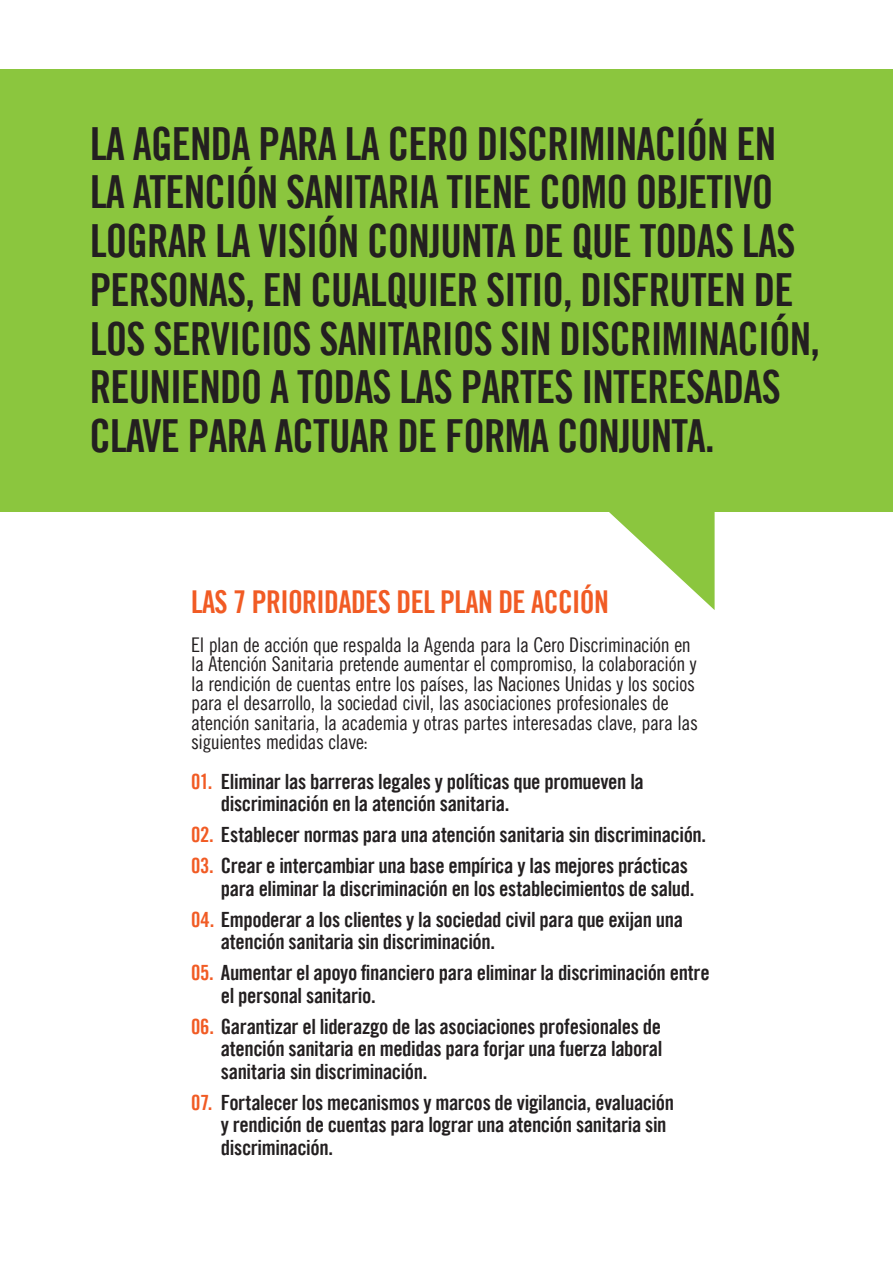
<style>
.page{position:relative;width:893px;height:1263px;background:#fff}
.page>*{position:absolute;margin:0;border:0;box-sizing:border-box;transform-origin:0 0}
.t1{font:45.75px/48.8px "Trade Gothic LT Bold Cond Twenty";letter-spacing:-.02em;color:#231f20;scale:.94 1}
.t2{font:31.5px "Trade Gothic LT Bold Cond Twenty";letter-spacing:-.02em;color:#f15b24;scale:.94 1}
.t3{font:21px/22.5px "Trade Gothic LT Bold Cond Twenty";letter-spacing:-.02em;color:#231f20}
.t4{font:20.25px/19.5px "Trade Gothic LT Cond Eighteen";letter-spacing:-.015em;color:#231f20}
.s1{color:#f15b24}
</style>
<div class="page">
<svg style="left:604px;top:511px;width:111px;height:99px"></svg>
<div style="left:0;top:69px;width:893px;height:442px;background:#8bc63e"></div>
<p class="t1" style="left:89px;top:119px;width:779px">LA AGENDA PARA LA CERO DISCRIMINACIÓN EN LA ATENCIÓN SANITARIA TIENE COMO OBJETIVO LOGRAR LA VISIÓN CONJUNTA DE QUE TODAS LAS PERSONAS, EN CUALQUIER SITIO, DISFRUTEN DE LOS SERVICIOS SANITARIOS SIN DISCRIMINACIÓN, REUNIENDO A TODAS LAS PARTES INTERESADAS CLAVE PARA ACTUAR DE FORMA CONJUNTA.</p>
<h2 class="t2" style="left:191px;top:582px;width:446px">LAS 7 PRIORIDADES DEL PLAN DE ACCIÓN</h2>
<p class="t4" style="left:191px;top:635px;width:508px">El plan de acción que respalda la Agenda para la Cero Discriminación en la Atención Sanitaria pretende aumentar el compromiso, la colaboración y la rendición de cuentas entre los países, las Naciones Unidas y los socios para el desarrollo, la sociedad civil, las asociaciones profesionales de atención sanitaria, la academia y otras partes interesadas clave, para las siguientes medidas clave:</p>
<p class="t3" style="left:221px;top:770px;width:425px;text-indent:-30px"><span class="s1">01.</span> Eliminar las barreras legales y políticas que promueven la discriminación en la atención sanitaria.</p>
<p class="t3" style="left:191px;top:823px;width:517px"><span class="s1">02.</span> Establecer normas para una atención sanitaria sin discriminación.</p>
<p class="t3" style="left:221px;top:854px;width:475px;text-indent:-30px"><span class="s1">03.</span> Crear e intercambiar una base empírica y las mejores prácticas para eliminar la discriminación en los establecimientos de salud.</p>
<p class="t3" style="left:221px;top:908px;width:464px;text-indent:-30px"><span class="s1">04.</span> Empoderar a los clientes y la sociedad civil para que exijan una atención sanitaria sin discriminación.</p>
<p class="t3" style="left:221px;top:961px;width:490px;text-indent:-30px"><span class="s1">05.</span> Aumentar el apoyo financiero para eliminar la discriminación entre el personal sanitario.</p>
<p class="t3" style="left:221px;top:1015px;width:443px;text-align:justify;text-indent:-30px"><span class="s1">06.</span> Garantizar el liderazgo de las asociaciones profesionales de atención sanitaria en medidas para forjar una fuerza laboral sanitaria sin discriminación.</p>
<p class="t3" style="left:221px;top:1091px;width:455px;text-indent:-30px"><span class="s1">07.</span> Fortalecer los mecanismos y marcos de vigilancia, evaluación y rendición de cuentas para lograr una atención sanitaria sin discriminación.</p>
</div>
